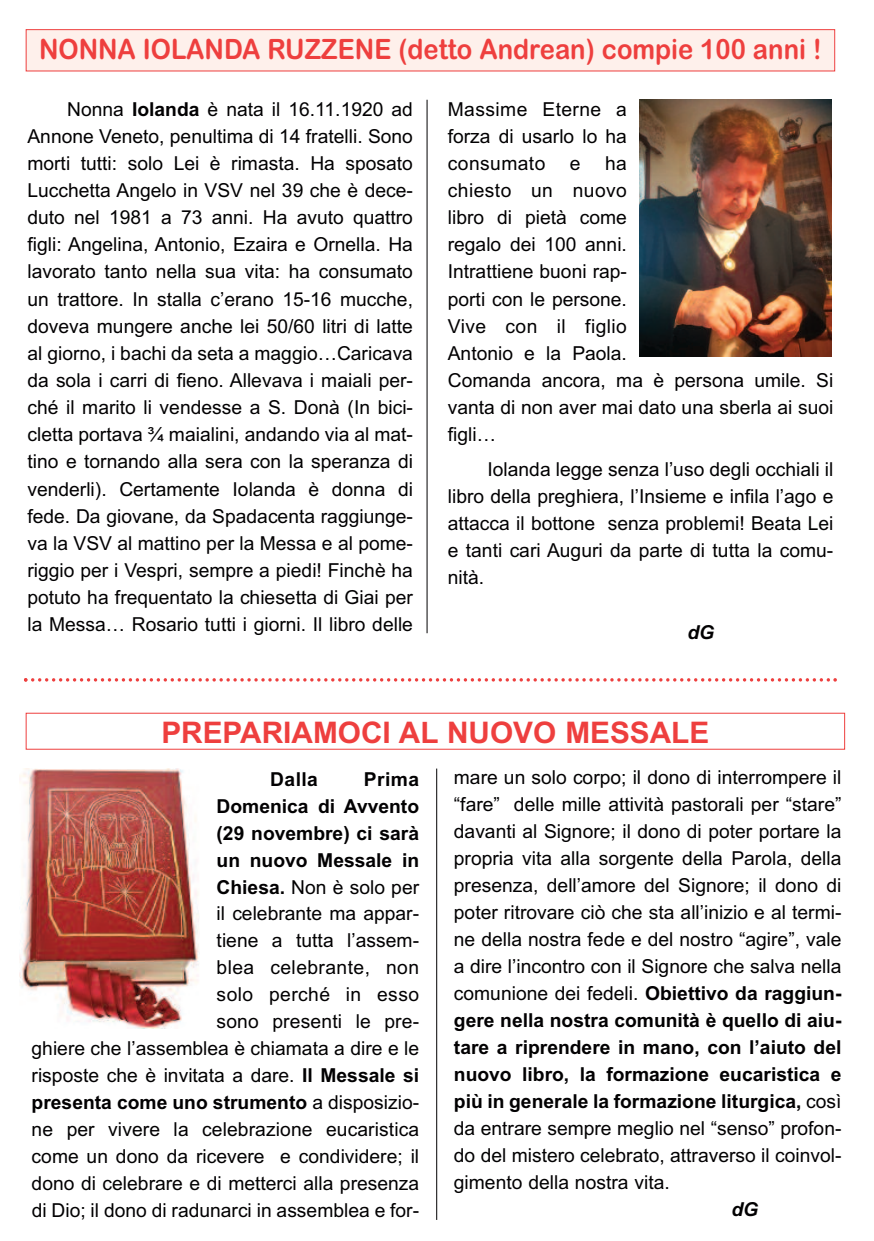
<style>
.page{position:relative;width:874px;height:1241px;background:#fff}
.page>*{position:absolute;margin:0;border:0;box-sizing:border-box;transform-origin:0 0}
.t1{font:700 29.75px "Arial";color:#ee3f3e}
.t2{font:28px "Arial Rounded MT Bold";color:#ee3f3e;scale:.91 1}
.t3{font:19.25px/27.1px "Arial";color:#020102;text-align:justify}
.t4{font:700 19.25px "Arial";letter-spacing:.02em;color:#020102}
.t5{font:italic 700 19.25px "Arial";color:#020102}
.s1{font-weight:700}
</style>
<div class="page">
<div style="left:27px;top:30px;width:806px;height:41px;background:#fef0eb"></div>
<div style="left:26px;top:29px;width:808px;height:42px;border:1px solid #ee3f3e"></div>
<hr style="left:426px;top:100px;width:1px;height:533px;background:#020102">
<img style="left:639px;top:100px;width:192px;height:256px">
<img style="left:19px;top:768px;width:180px;height:259px">
<div style="left:26px;top:712px;width:818px;height:37px;border:1px solid #ee3f3e"></div>
<svg style="left:24px;top:678px;width:812px;height:3px"></svg>
<hr style="left:436px;top:768px;width:1px;height:451px;background:#020102">
<h2 class="t2" style="left:39px;top:33px;width:861px">NONNA IOLANDA RUZZENE (detto Andrean) compie 100 anni !</h2>
<p class="t3" style="left:27px;top:95px;width:387px;text-indent:40px">Nonna <span class="s1">Iolanda</span> è nata il 16.11.1920 ad Annone Veneto, penultima di 14 fratelli. Sono morti tutti: solo Lei è rimasta. Ha sposato Lucchetta Angelo in VSV nel 39 che è dece&shy;duto nel 1981 a 73 anni. Ha avuto quattro figli: Angelina, Antonio, Ezaira e Ornella. Ha lavorato tanto nella sua vita: ha consumato un trattore. In stalla c’erano 15-16 mucche, doveva mungere anche lei 50/60 litri di latte al giorno, i bachi da seta a maggio…Caricava da sola i carri di fieno. Allevava i maiali per&shy;ché il marito li vendesse a S. Donà (In bici&shy;cletta portava ¾ maialini, andando via al mat&shy;tino e tornando alla sera con la speranza di venderli). Certamente Iolanda è donna di fede. Da giovane, da Spadacenta raggiunge&shy;va la VSV al mattino per la Messa e al pome&shy;riggio per i Vespri, sempre a piedi! Finchè ha potuto ha frequentato la chiesetta di Giai per la Messa… Rosario tutti i giorni. Il libro delle</p>
<p class="t3" style="left:447px;top:95px;width:181px">Massime Eterne a forza di usarlo lo ha consumato</p>
<p class="t3" style="left:447px;top:149px;width:387px;text-align:left;text-indent:157px">ha<br>chiesto un nuovo<br>libro di pietà come<br>regalo dei 100 anni.<br>Intrattiene buoni rap-<br>porti con le persone.<br>Vive con il figlio<br>Antonio e la Paola.<br>Comanda ancora, ma è persona umile. Si vanta di non aver mai dato una sberla ai suoi figli…</p>
<p class="t3" style="left:447px;top:455px;width:387px;text-indent:40px">Iolanda legge senza l’uso degli occhiali il libro della preghiera, l’Insieme e infila l’ago e attacca il bottone senza problemi! Beata Lei e tanti cari Auguri da parte di tutta la comu&shy;nità.</p>
<p class="t3" style="left:569px;top:149px;width:12px">e</p>
<p class="t5" style="left:687px;top:620px;width:28px">dG</p>
<h1 class="t1" style="left:161px;top:714px;width:549px">PREPARIAMOCI AL NUOVO MESSALE</h1>
<p class="t3" style="left:32px;top:765px;width:389px;text-align:right"><span class="s1">Prima<br>Domenica di Avvento<br>(29 novembre) ci sarà<br>un nuovo Messale in<br>Chiesa.</span> Non è solo per<br>il celebrante ma appar-<br>tiene a tutta l’assem-<br>blea celebrante, non<br>solo perché in esso<br>sono presenti le pre-<br>ghiere che l’assemblea è chiamata a dire e le risposte che è invitata a dare. <span class="s1">Il Messale si presenta come uno strumento</span> a disposizio&shy;ne per vivere la celebrazione eucaristica come un dono da ricevere e condividere; il dono di celebrare e di metterci alla presenza di Dio; il dono di radunarci in assemblea e for-</p>
<p class="t3" style="left:453px;top:764px;width:389px">mare un solo corpo; il dono di interrompere il “fare” delle mille attività pastorali per “stare” davanti al Signore; il dono di poter portare la propria vita alla sorgente della Parola, della presenza, dell’amore del Signore; il dono di poter ritrovare ciò che sta all’inizio e al termi&shy;ne della nostra fede e del nostro “agire”, vale a dire l’incontro con il Signore che salva nella comunione dei fedeli. <span class="s1">Obiettivo da raggiun&shy;gere nella nostra comunità è quello di aiu&shy;tare a riprendere in mano, con l’aiuto del nuovo libro, la formazione eucaristica e più in generale la formazione liturgica,</span> così da entrare sempre meglio nel “senso” profon&shy;do del mistero celebrato, attraverso il coinvol&shy;gimento della nostra vita.</p>
<p class="t4" style="left:270px;top:767px;width:49px">Dalla</p>
<p class="t5" style="left:731px;top:1197px;width:28px">dG</p>
</div>
